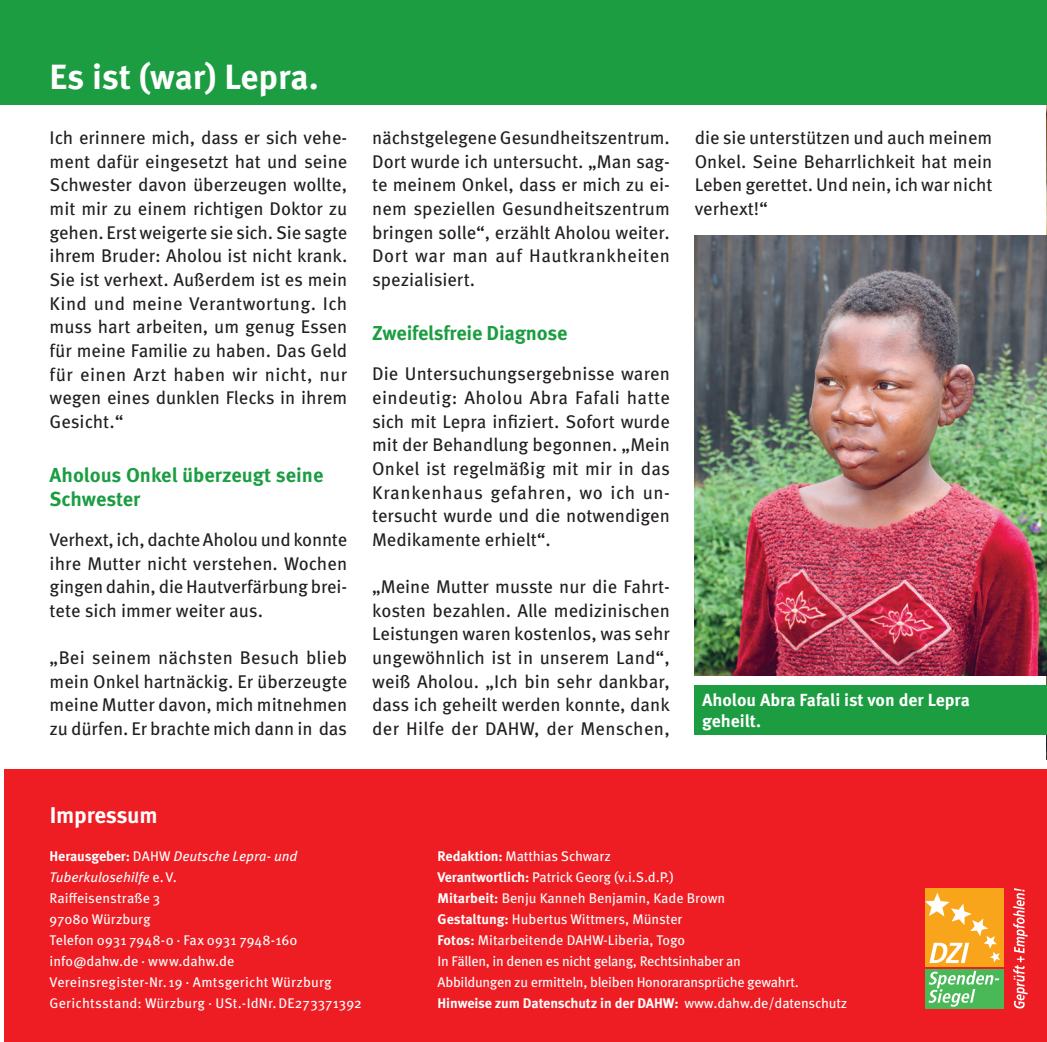
<style>
.page{position:relative;width:1047px;height:1042px;background:#fff}
.page>*{position:absolute;margin:0;border:0;box-sizing:border-box;transform-origin:0 0}
.t1{font:700 35px "Meta OT";letter-spacing:-.005em;color:#fff}
.t2{font:700 22.75px "Meta OT";letter-spacing:-.015em;color:#fff}
.t3{font:700 20.12px/23.6px "Meta OT";letter-spacing:-.005em;color:#1c9d42}
.t4{font:18.38px/23.6px "Meta OT";color:#231f20;text-align:justify}
.t5{font:700 17.5px/21px "Meta OT";color:#fff}
.t6{font:14px/21px "Meta OT";letter-spacing:-.02em;color:#fff}
.t7{font:14px/21px "Meta OT";color:#fff}
.s1{font-weight:700}
.s2{font-style:italic}
</style>
<div class="page">
<img style="left:1046px;top:104px;width:1px;height:655px">
<img style="left:1046px;top:513px;width:1px;height:139px">
<div style="left:5px;top:769px;width:1042px;height:273px;background:#ee1d23"></div>
<div style="left:925px;top:888px;width:79px;height:79px;background:#f9a51b"></div>
<div style="left:925px;top:969px;width:79px;height:39px;background:#49b857"></div>
<svg style="left:928px;top:971px;width:71px;height:35px"></svg>
<svg style="left:925px;top:892px;width:75px;height:71px"></svg>
<svg style="left:1013px;top:888px;width:14px;height:120px"></svg>
<div style="left:0;top:0;width:1047px;height:104px;background:#1c9d42"></div>
<div style="left:694px;top:686px;width:353px;height:49px;background:#1c9d42"></div>
<img style="left:694px;top:235px;width:352px;height:440px">
<h1 class="t1" style="left:50px;top:55px;width:271px">Es ist (war) Lepra.</h1>
<p class="t4" style="left:50px;top:126px;width:299px">Ich erinnere mich, dass er sich vehe&shy;ment dafür eingesetzt hat und seine Schwester davon überzeugen wollte, mit mir zu einem richtigen Doktor zu gehen. Erst weigerte sie sich. Sie sagte ihrem Bruder: Aholou ist nicht krank.<br>Sie ist verhext. Außerdem ist es mein Kind und meine Verantwortung. Ich muss hart arbeiten, um genug Essen für meine Familie zu haben. Das Geld für einen Arzt haben wir nicht, nur wegen eines dunklen Flecks in ihrem Gesicht.“</p>
<p class="t3" style="left:50px;top:464px;width:275px">Aholous Onkel überzeugt seine<br>Schwester</p>
<p class="t4" style="left:50px;top:528px;width:299px">Verhext, ich, dachte Aholou und konnte ihre Mutter nicht verstehen. Wochen gingen dahin, die Hautverfärbung brei&shy;tete sich immer weiter aus.</p>
<p class="t4" style="left:50px;top:646px;width:299px">„Bei seinem nächsten Besuch blieb mein Onkel hartnäckig. Er überzeugte meine Mutter davon, mich mitnehmen zu dürfen. Er brachte mich dann in das</p>
<p class="t4" style="left:372px;top:126px;width:299px">nächstgelegene Gesundheitszentrum.<br>Dort wurde ich untersucht. „Man sag&shy;te meinem Onkel, dass er mich zu ei&shy;nem speziellen Gesundheitszentrum bringen solle“, erzählt Aholou weiter.<br>Dort war man auf Hautkrankheiten spezialisiert.</p>
<p class="t3" style="left:372px;top:322px;width:197px">Zweifelsfreie Diagnose</p>
<p class="t4" style="left:372px;top:363px;width:299px">Die Untersuchungsergebnisse waren eindeutig: Aholou Abra Fafali hatte sich mit Lepra infiziert. Sofort wurde mit der Behandlung begonnen. „Mein Onkel ist regelmäßig mit mir in das Krankenhaus gefahren, wo ich un&shy;tersucht wurde und die notwendigen Medikamente erhielt“.</p>
<p class="t4" style="left:372px;top:575px;width:299px">„Meine Mutter musste nur die Fahrt&shy;kosten bezahlen. Alle medizinischen Leistungen waren kostenlos, was sehr ungewöhnlich ist in unserem Land“, weiß Aholou. „Ich bin sehr dankbar, dass ich geheilt werden konnte, dank der Hilfe der DAHW, der Menschen,</p>
<p class="t4" style="left:694px;top:127px;width:299px">die sie unterstützen und auch meinem Onkel. Seine Beharrlichkeit hat mein Leben gerettet. Und nein, ich war nicht verhext!“</p>
<p class="t5" style="left:702px;top:690px;width:269px">Aholou Abra Fafali ist von der Lepra geheilt.</p>
<p class="t2" style="left:50px;top:800px;width:110px">Impressum</p>
<p class="t7" style="left:50px;top:846px;width:314px"><span class="s1">Herausgeber:</span> DAHW <span class="s2">Deutsche Lepra- und Tuberkulosehilfe</span> e. V.<br>Raiffeisenstraße 3<br>97080 Würzburg<br>Telefon 0931 7948-0 · Fax 0931 7948-160 info@dahw.de · www.dahw.de<br>Vereinsregister-Nr. 19 · Amtsgericht Würzburg Gerichtsstand: Würzburg · USt.-IdNr. DE273371392</p>
<p class="t6" style="left:437px;top:846px;width:411px"><span class="s1">Redaktion:</span> Matthias Schwarz<br><span class="s1">Verantwortlich:</span> Patrick Georg (v.i.S.d.P.)<br><span class="s1">Mitarbeit:</span> Benju Kanneh Benjamin, Kade Brown<br><span class="s1">Gestaltung:</span> Hubertus Wittmers, Münster<br><span class="s1">Fotos:</span> Mitarbeitende DAHW-Liberia, Togo<br>In Fällen, in denen es nicht gelang, Rechtsinhaber an<br>Abbildungen zu ermitteln, bleiben Honoraransprüche gewahrt.<br><span class="s1">Hinweise zum Datenschutz in der DAHW:</span> www.dahw.de/datenschutz</p>
</div>
